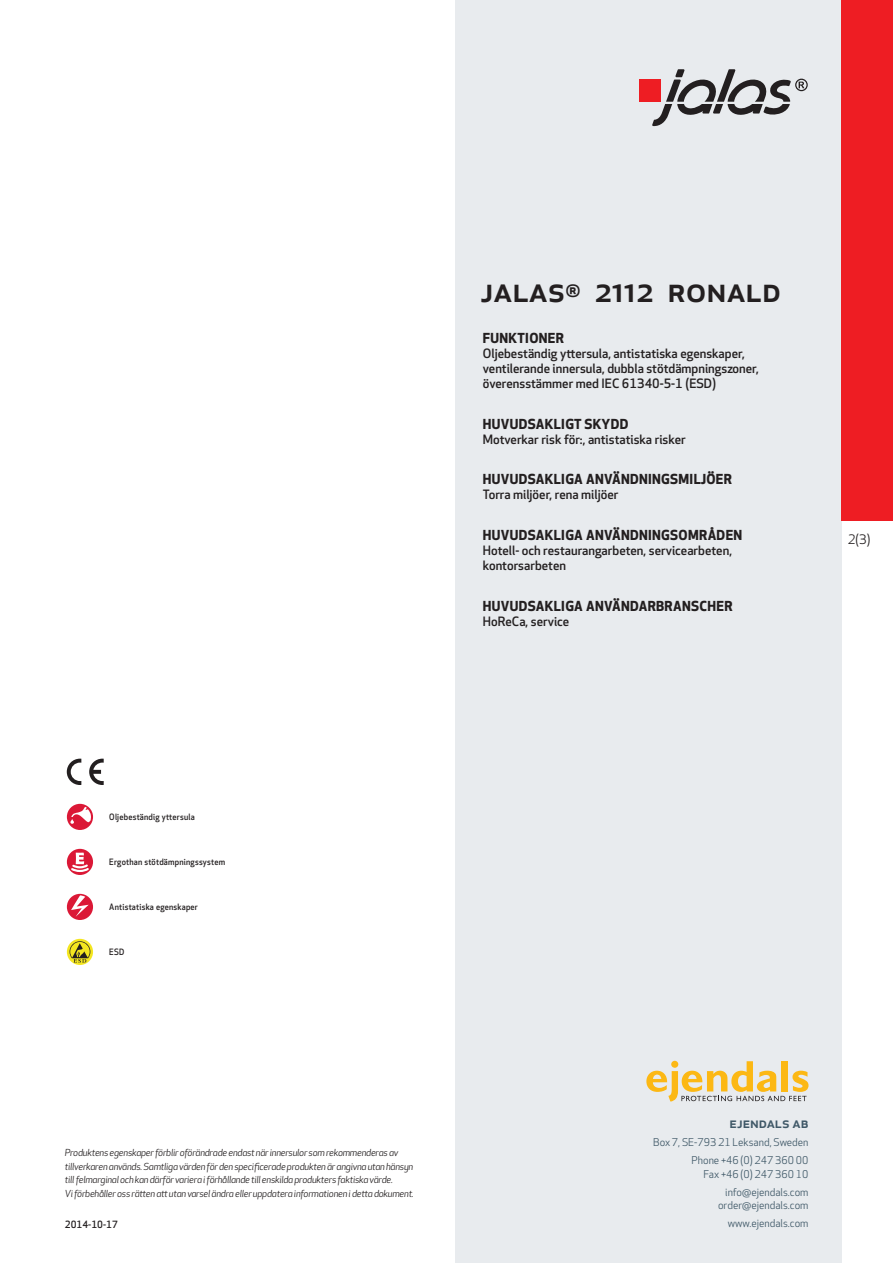
<style>
.page{position:relative;width:893px;height:1263px;background:#fff}
.page>*{position:absolute;margin:0;border:0;box-sizing:border-box;transform-origin:0 0}
.prodname{font:500 34.5px "Apex New";color:#231f20}
.t1{font:500 15px "Apex New";color:#405968}
.Funktion_body{font:700 13.5px "Apex New";letter-spacing:.025em;color:#231f20}
.t2{font:12.75px "Apex New";color:#231f20}
.Funktion_body-2{font:500 12.6px/15px "Apex New";color:#231f20}
.t3{font:10.5px/18px "Apex New";color:#405968;text-align:right}
.Sidfot_datum{font:500 9.75px "Apex New";color:#231f20}
.t4{font:italic 9.45px/13.5px "Apex New";letter-spacing:-.025em;color:#231f20}
.Artikel{font:500 8.55px "Apex New";letter-spacing:.025em;color:#231f20;scale:.95 1}
</style>
<div class="page">
<div style="left:455px;top:0;width:387px;height:1263px;background:#e8ebee"></div>
<svg style="left:646px;top:1061px;width:162px;height:40px"></svg>
<div style="left:842px;top:0;width:51px;height:520px;background:#ee1d23"></div>
<div style="left:639px;top:80px;width:22px;height:22px;background:#ee1d23"></div>
<svg style="left:652px;top:69px;width:156px;height:57px"></svg>
<div style="left:67px;top:804px;width:26px;height:26px;background:#db1836;border-radius:50%"></div>
<svg style="left:70px;top:807px;width:21px;height:17px"></svg>
<svg style="left:67px;top:849px;width:26px;height:26px"></svg>
<svg style="left:69px;top:853px;width:22px;height:20px"></svg>
<div style="left:67px;top:894px;width:26px;height:26px;background:#db1836;border-radius:50%"></div>
<svg style="left:71px;top:895px;width:18px;height:22px"></svg>
<svg style="left:67px;top:939px;width:26px;height:26px"></svg>
<svg style="left:70px;top:941px;width:20px;height:22px"></svg>
<svg style="left:89px;top:759px;width:15px;height:26px"></svg>
<svg style="left:67px;top:759px;width:14px;height:26px"></svg>
<p class="prodname" style="left:480px;top:266px;width:302px">JALAS<sup>®</sup> 2112 RONALD</p>
<p class="Funktion_body" style="left:483px;top:328px;width:83px">FUNKTIONER</p>
<p class="Funktion_body-2" style="left:483px;top:346px;width:278px">Oljebeständig yttersula, antistatiska egenskaper, ventilerande innersula, dubbla stötdämpningszoner, överensstämmer med IEC 61340-5-1 (ESD)</p>
<p class="Funktion_body" style="left:483px;top:414px;width:147px">HUVUDSAKLIGT SKYDD</p>
<p class="Funktion_body-2" style="left:483px;top:431px;width:204px">Motverkar risk för:, antistatiska risker</p>
<p class="Funktion_body" style="left:483px;top:470px;width:251px">HUVUDSAKLIGA ANVÄNDNINGSMILJÖER</p>
<p class="Funktion_body-2" style="left:483px;top:487px;width:137px">Torra miljöer, rena miljöer</p>
<p class="Funktion_body" style="left:483px;top:525px;width:261px">HUVUDSAKLIGA ANVÄNDNINGSOMRÅDEN</p>
<p class="Funktion_body-2" style="left:483px;top:543px;width:251px">Hotell- och restaurangarbeten, servicearbeten, kontorsarbeten</p>
<p class="Funktion_body" style="left:483px;top:596px;width:251px">HUVUDSAKLIGA ANVÄNDARBRANSCHER</p>
<p class="Funktion_body-2" style="left:483px;top:613px;width:88px">HoReCa, service</p>
<p class="t2" style="left:848px;top:531px;width:24px">2(3)</p>
<p class="Artikel" style="left:109px;top:811px;width:92px">Oljebeständig yttersula</p>
<p class="Artikel" style="left:109px;top:856px;width:124px">Ergothan stötdämpningssystem</p>
<p class="Artikel" style="left:109px;top:901px;width:95px">Antistatiska egenskaper</p>
<p class="Artikel" style="left:109px;top:946px;width:17px">ESD</p>
<p class="t4" style="left:65px;top:1146px;width:350px">Produktens egenskaper förblir oförändrade endast när innersulor som rekommenderas av tillverkaren används. Samtliga värden för den specificerade produkten är angivna utan hänsyn till felmarginal och kan därför variera i förhållande till enskilda produkters faktiska värde.<br>Vi förbehåller oss rätten att utan varsel ändra eller uppdatera informationen i detta dokument.</p>
<p class="Sidfot_datum" style="left:65px;top:1218px;width:54px">2014-10-17</p>
<h2 class="t1" style="left:729px;top:1113px;width:80px">ejendals ab</h2>
<p class="t3" style="left:653px;top:1133px;width:157px">Box 7, SE-793 21 Leksand, Sweden<br>Phone +46 (0) 247 360 00</p>
<p class="t3" style="left:703px;top:1165px;width:107px">Fax +46 (0) 247 360 10 info@ejendals.com</p>
<p class="t3" style="left:718px;top:1196px;width:92px">order@ejendals.com</p>
<p class="t3" style="left:728px;top:1215px;width:82px">www.ejendals.com</p>
</div>
